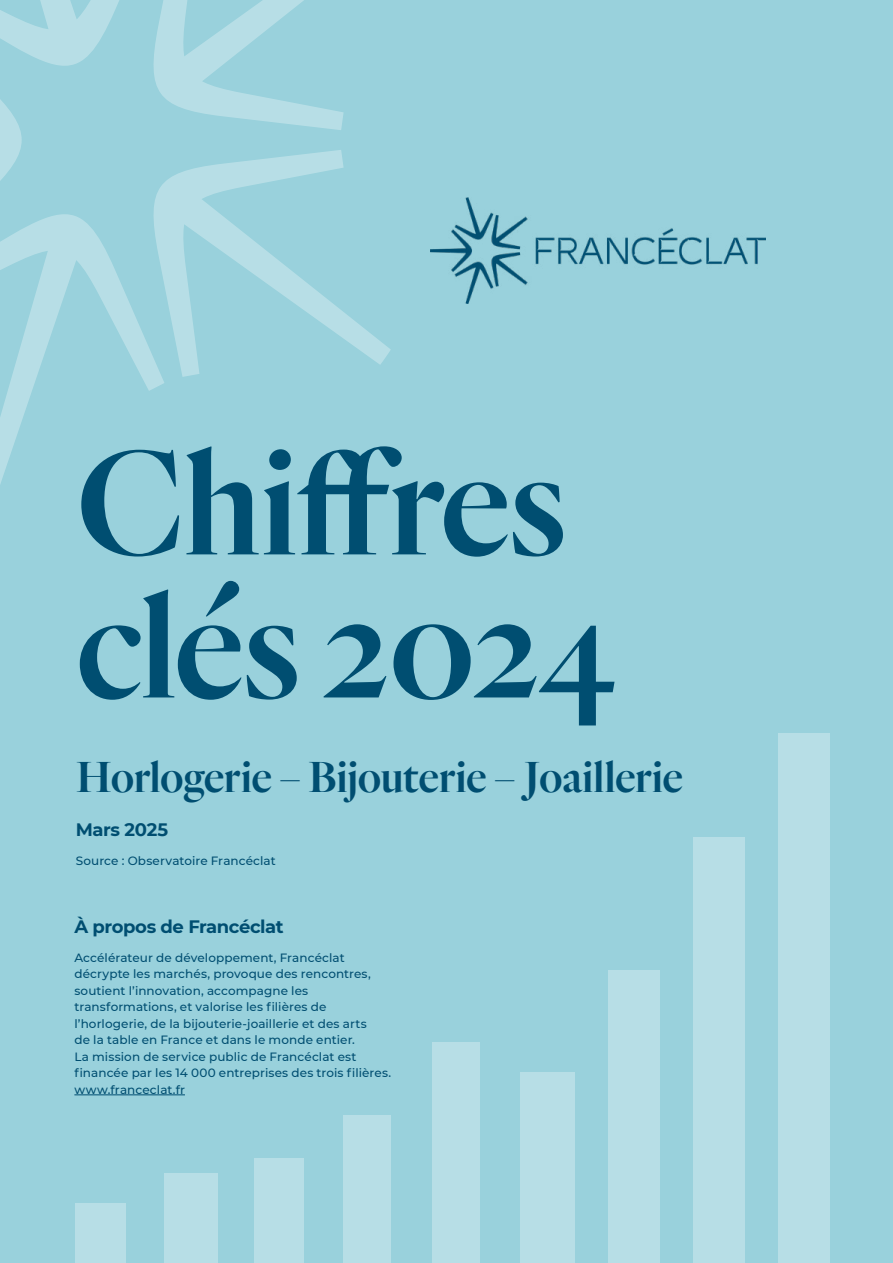
<style>
.page{position:relative;width:893px;height:1263px;background:#99d1dc}
.page>*{position:absolute;margin:0;border:0;box-sizing:border-box;transform-origin:0 0}
.t1{font:600 153px/143.1px "Quarto";letter-spacing:-.015em;color:#004e71}
.t2{font:600 45px "Quarto";letter-spacing:-.01em;color:#004e71}
.t3{font:700 18px "Montserrat";letter-spacing:-.025em;color:#004e71}
.t4{font:500 12px/16.5px "Montserrat";letter-spacing:.005em;color:#004e71}
</style>
<div class="page">
<div style="left:75px;top:1203px;width:51px;height:60px;background:#b7dee6"></div>
<div style="left:344px;top:1115px;width:47px;height:148px;background:#b7dee6"></div>
<div style="left:608px;top:970px;width:52px;height:293px;background:#b7dee6"></div>
<div style="left:432px;top:1042px;width:48px;height:221px;background:#b7dee6"></div>
<div style="left:164px;top:1173px;width:54px;height:90px;background:#b7dee6"></div>
<div style="left:254px;top:1158px;width:50px;height:105px;background:#b7dee6"></div>
<div style="left:521px;top:1072px;width:54px;height:191px;background:#b7dee6"></div>
<div style="left:693px;top:837px;width:52px;height:426px;background:#b7dee6"></div>
<div style="left:779px;top:733px;width:51px;height:530px;background:#b7dee6"></div>
<img style="left:431px;top:198px;width:335px;height:106px">
<hr style="left:74px;top:1094px;width:111px;height:1px;background:#004e71">
<svg style="left:0;top:0;width:344px;height:181px"></svg>
<svg style="left:151px;top:150px;width:240px;height:227px"></svg>
<svg style="left:0;top:214px;width:164px;height:270px"></svg>
<h1 class="t1" style="left:76px;top:430px;width:542px">Chiffres clés 2024</h1>
<h2 class="t2" style="left:76px;top:748px;width:609px">Horlogerie – Bijouterie – Joaillerie</h2>
<h3 class="t3" style="left:76px;top:817px;width:94px">Mars 2025</h3>
<p class="t4" style="left:76px;top:852px;width:201px">Source : Observatoire Francéclat</p>
<h3 class="t3" style="left:74px;top:913px;width:211px">À propos de Francéclat</h3>
<p class="t4" style="left:74px;top:949px;width:318px">Accélérateur de développement, Francéclat décrypte les marchés, provoque des rencontres, soutient l’innovation, accompagne les transformations, et valorise les filières de l’horlogerie, de la bijouterie-joaillerie et des arts<br>de la table en France et dans le monde entier.<br>La mission de service public de Francéclat est financée par les 14 000 entreprises des trois filières. www.franceclat.fr</p>
</div>
